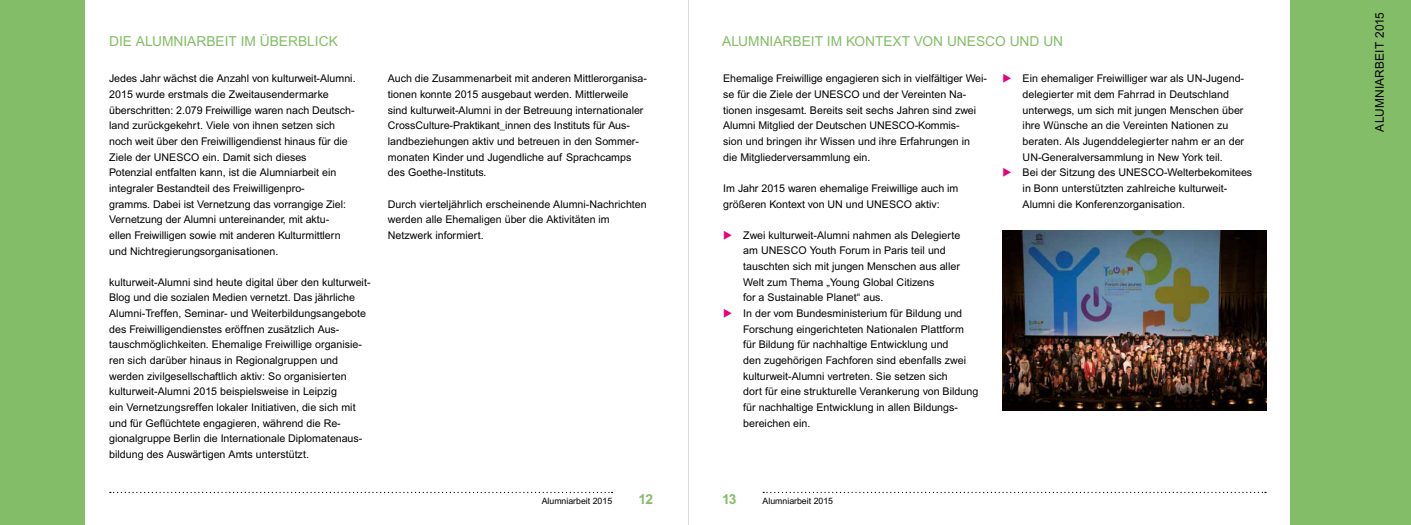
<style>
.page{position:relative;width:1411px;height:525px;background:#fff}
.page>*{position:absolute;margin:0;border:0;box-sizing:border-box;transform-origin:0 0}
.t1{font:13.75px "Arial";color:#84bd67}
.t2{font:700 13.75px "Arial";color:#84bd67}
.t3{font:11.88px "Arial";letter-spacing:-.03em;color:#000}
.t4{font:10.62px/15.6px "Arial";letter-spacing:.005em;color:#000}
.t5{font:8.75px "Arial";color:#000}
.s1{color:#e6007d}
</style>
<div class="page">
<div style="left:1290px;top:0;width:120px;height:524px;background:#84bd67"></div>
<svg style="left:763px;top:491px;width:502px;height:2px"></svg>
<svg style="left:110px;top:491px;width:502px;height:2px"></svg>
<div style="left:0;top:0;width:85px;height:524px;background:#84bd67"></div>
<img style="left:1002px;top:231px;width:263px;height:179px">
<p class="t1" style="left:109px;top:34px;width:53px">Die Alumniarbeit</p>
<p class="t1" style="left:241px;top:34px;width:39px">im Überb</p>
<p class="t1" style="left:307px;top:34px;width:16px">licK</p>
<p class="t4" style="left:109px;top:71px;width:248px">Jedes Jahr wächst die Anzahl von kulturweit-Alumni.<br>2015 wurde erstmals die Zweitausendermarke überschritten: 2.079 Freiwillige waren nach Deutsch&shy;land zurückgekehrt. Viele von ihnen setzen sich noch weit über den Freiwilligendienst hinaus für die Ziele der UNESCO ein. Damit sich dieses<br>Potenzial entfalten kann, ist die Alumniarbeit ein integraler Bestandteil des Freiwilligenpro-<br>gramms. Dabei ist Vernetzung das vorrangige Ziel:<br>Vernetzung der Alumni untereinander, mit aktu-<br>ellen Freiwilligen sowie mit anderen Kulturmittlern und Nichtregierungsorganisationen.</p>
<p class="t4" style="left:109px;top:274px;width:263px">kulturweit-Alumni sind heute digital über den kulturweit-Blog und die sozialen Medien vernetzt. Das jährliche Alumni-Treffen, Seminar- und Weiterbildungsangebote des Freiwilligendienstes eröffnen zusätzlich Aus&shy;tauschmöglichkeiten. Ehemalige Freiwillige organisie&shy;ren sich darüber hinaus in Regionalgruppen und werden zivilgesellschaftlich aktiv: So organisierten kulturweit-Alumni 2015 beispielsweise in Leipzig<br>ein Vernetzungsreffen lokaler Initiativen, die sich mit und für Geflüchtete engagieren, während die Re&shy;gionalgruppe Berlin die Internationale Diplomatenaus&shy;bildung des Auswärtigen Amts unterstützt.</p>
<p class="t4" style="left:388px;top:71px;width:261px">Auch die Zusammenarbeit mit anderen Mittlerorganisa&shy;tionen konnte 2015 ausgebaut werden. Mittlerweile sind kulturweit-Alumni in der Betreuung internationaler CrossCulture-Praktikant_innen des Instituts für Aus&shy;landbeziehungen aktiv und betreuen in den Sommer&shy;monaten Kinder und Jugendliche auf Sprachcamps des Goethe-Instituts.</p>
<p class="t4" style="left:388px;top:196px;width:260px">Durch vierteljährlich erscheinende Alumni-Nachrichten werden alle Ehemaligen über die Aktivitäten im<br>Netzwerk informiert.</p>
<p class="t1" style="left:722px;top:34px;width:26px">Alumniarbeit</p>
<p class="t1" style="left:827px;top:34px;width:30px">im Konte</p>
<p class="t1" style="left:892px;top:34px;width:32px">xt von</p>
<p class="t1" style="left:947px;top:34px;width:73px">UNESCO und</p>
<p class="t1" style="left:1043px;top:34px;width:21px">UN</p>
<p class="t4" style="left:723px;top:71px;width:265px">Ehemalige Freiwillige engagieren sich in vielfältiger Wei&shy;se für die Ziele der UNESCO und der Vereinten Na&shy;tionen insgesamt. Bereits seit sechs Jahren sind zwei Alumni Mitglied der Deutschen UNESCO-Kommis-<br>sion und bringen ihr Wissen und ihre Erfahrungen in<br>die Mitgliederversammlung ein.</p>
<p class="t4" style="left:723px;top:180px;width:237px">Im Jahr 2015 waren ehemalige Freiwillige auch im größeren Kontext von UN und UNESCO aktiv:</p>
<p class="t4" style="left:743px;top:227px;width:219px;text-indent:-20px"><span class="s1">◆</span> Zwei kulturweit-Alumni nahmen als Delegierte am UNESCO Youth Forum in Paris teil und tauschten sich mit jungen Menschen aus aller Welt zum Thema „Young Global Citizens<br>for a Sustainable Planet“ aus.</p>
<p class="t4" style="left:743px;top:305px;width:236px;text-indent:-20px"><span class="s1">◆</span> In der vom Bundesministerium für Bildung und Forschung eingerichteten Nationalen Plattform für Bildung für nachhaltige Entwicklung und<br>den zugehörigen Fachforen sind ebenfalls zwei kulturweit-Alumni vertreten. Sie setzen sich<br>dort für eine strukturelle Verankerung von Bildung für nachhaltige Entwicklung in allen Bildungs&shy;bereichen ein.</p>
<p class="t4" style="left:1022px;top:71px;width:223px;text-indent:-20px"><span class="s1">◆</span> Ein ehemaliger Freiwilliger war als UN-Jugend&shy;delegierter mit dem Fahrrad in Deutschland unterwegs, um sich mit jungen Menschen über ihre Wünsche an die Vereinten Nationen zu beraten. Als Jugenddelegierter nahm er an der UN-Generalversammlung in New York teil.</p>
<p class="t4" style="left:1022px;top:165px;width:231px;text-indent:-20px"><span class="s1">◆</span> Bei der Sitzung des UNESCO-Welterbekomitees in Bonn unterstützten zahlreiche kulturweit-<br>Alumni die Konferenzorganisation.</p>
<p class="t2" style="left:638px;top:490px;width:16px">12</p>
<p class="t2" style="left:722px;top:490px;width:16px">13</p>
<p class="t5" style="left:541px;top:496px;width:72px">Alumniarbeit 2015</p>
<p class="t5" style="left:762px;top:495px;width:72px">Alumniarbeit 2015</p>
<p class="t3" style="left:1372px;top:131px;width:121px;rotate:-90deg">Alumniarbeit 2015</p>
</div>
